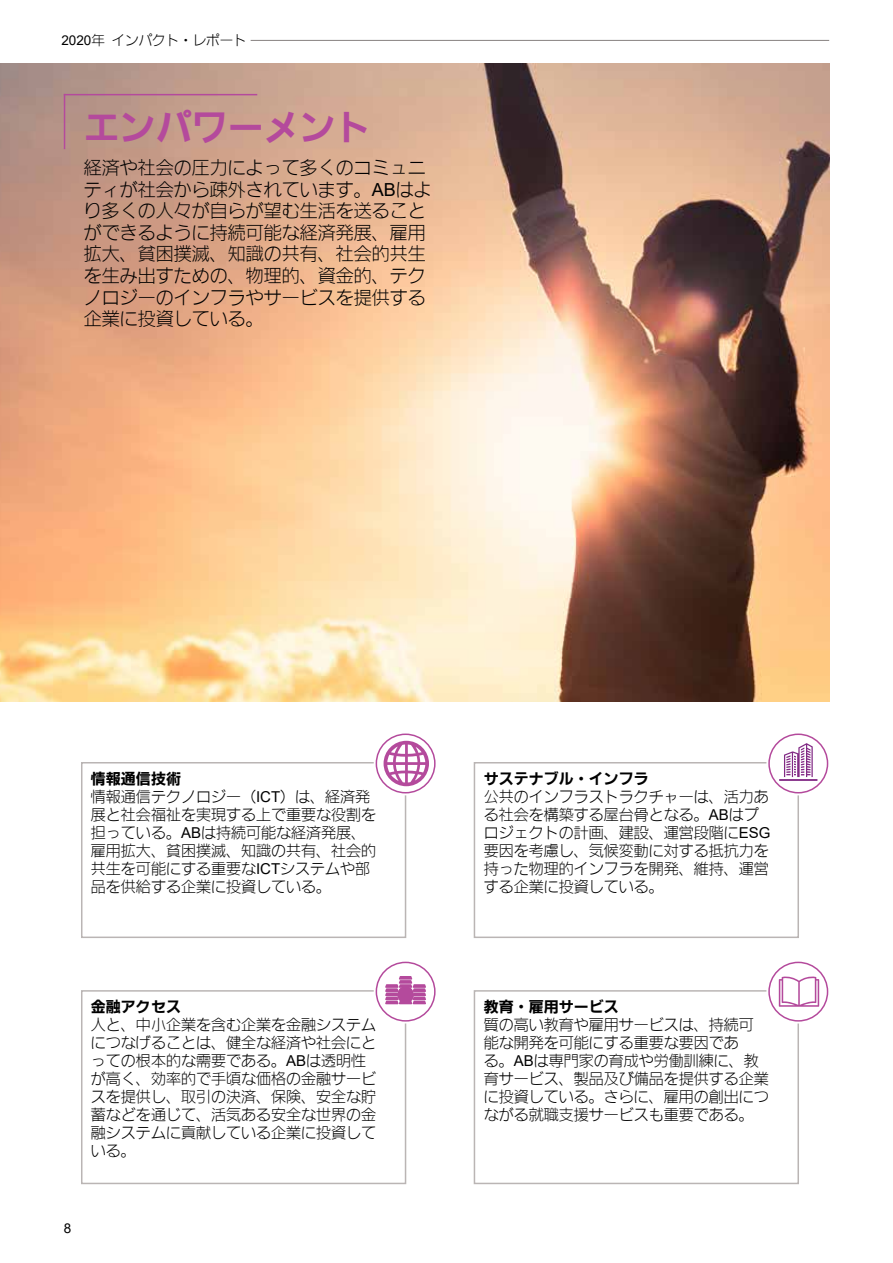
<style>
.page{position:relative;width:893px;height:1263px;background:#fff}
.page>*{position:absolute;margin:0;border:0;box-sizing:border-box;transform-origin:0 0}
.t1{font:36px "PN Go IWA HW Bd";color:#b44a9c}
.t2{font:18px/21.6px "PN Go IWA HW Lt";color:#000}
.t3{font:15px/18px "PN Go IWA HW Lt";color:#000}
.t4{font:15px "PN Go IWA HW Bd";color:#000}
.t5{font:13.5px "PN Go IWA HW Lt";color:#000}
.t6{font:13.5px "Arial";color:#000}
.s1{font-family:"Arial"}
</style>
<div class="page">
<hr style="left:251px;top:40px;width:578px;height:1px;background:#878180">
<img style="left:0;top:64px;width:829px;height:638px">
<hr style="left:64px;top:94px;width:1px;height:55px;background:#b44a9c">
<hr style="left:64px;top:94px;width:193px;height:1px;background:#b44a9c">
<div style="left:81px;top:990px;width:325px;height:194px;border:2px solid #bab5b4"></div>
<div style="left:474px;top:762px;width:325px;height:176px;border:2px solid #bab5b4"></div>
<div style="left:474px;top:990px;width:325px;height:194px;border:2px solid #bab5b4"></div>
<div style="left:81px;top:762px;width:325px;height:176px;border:2px solid #bab5b4"></div>
<svg style="left:374px;top:960px;width:63px;height:63px"></svg>
<div style="left:374px;top:960px;width:63px;height:63px;border:2px solid #fff;border-radius:50%"></div>
<div style="left:376px;top:962px;width:59px;height:59px;background:#fff;border-radius:50%"></div>
<div style="left:376px;top:962px;width:60px;height:59px;border:2px solid #b44a9c;border-radius:50%"></div>
<svg style="left:767px;top:732px;width:62px;height:63px"></svg>
<div style="left:766px;top:732px;width:64px;height:63px;border:2px solid #fff;border-radius:50%"></div>
<div style="left:769px;top:734px;width:58px;height:59px;background:#fff;border-radius:50%"></div>
<div style="left:768px;top:733px;width:60px;height:60px;border:2px solid #b44a9c;border-radius:50%"></div>
<svg style="left:767px;top:960px;width:62px;height:63px"></svg>
<div style="left:766px;top:960px;width:64px;height:63px;border:2px solid #fff;border-radius:50%"></div>
<div style="left:769px;top:962px;width:58px;height:59px;background:#fff;border-radius:50%"></div>
<div style="left:768px;top:962px;width:60px;height:59px;border:2px solid #b44a9c;border-radius:50%"></div>
<svg style="left:374px;top:732px;width:63px;height:63px"></svg>
<div style="left:374px;top:732px;width:63px;height:63px;border:2px solid #fff;border-radius:50%"></div>
<svg style="left:376px;top:734px;width:59px;height:59px"></svg>
<div style="left:376px;top:733px;width:60px;height:60px;border:2px solid #b44a9c;border-radius:50%"></div>
<svg style="left:384px;top:741px;width:45px;height:45px"></svg>
<svg style="left:385px;top:976px;width:41px;height:28px"></svg>
<svg style="left:779px;top:743px;width:38px;height:38px"></svg>
<svg style="left:779px;top:976px;width:40px;height:31px"></svg>
<p class="t5" style="left:61px;top:34px;width:187px"><span class="s1">2020</span>年 インパクト・レポート</p>
<h1 class="t1" style="left:84px;top:108px;width:289px">エンパワーメント</h1>
<p class="t2" style="left:84px;top:157px;width:350px">経済や社会の圧力によって多くのコミュニティが社会から疎外されています。<span class="s1">AB</span>はより多くの人々が自らが望む生活を送ることができるように持続可能な経済発展、雇用拡大、貧困撲滅、知識の共有、社会的共生を生み出すための、物理的、資金的、テクノロジーのインフラやサービスを提供する企業に投資している。</p>
<p class="t4" style="left:91px;top:771px;width:91px">情報通信技術</p>
<p class="t3" style="left:91px;top:788px;width:286px">情報通信テクノロジー（<span class="s1">ICT</span>）は、経済発展と社会福祉を実現する上で重要な役割を担っている。<span class="s1">AB</span>は持続可能な経済発展、雇用拡大、貧困撲滅、知識の共有、社会的共生を可能にする重要な<span class="s1">ICT</span>システムや部品を供給する企業に投資している。</p>
<p class="t4" style="left:91px;top:999px;width:91px">金融アクセス</p>
<p class="t3" style="left:91px;top:1016px;width:286px">人と、中小企業を含む企業を金融システムにつなげることは、健全な経済や社会にとっての根本的な需要である。<span class="s1">AB</span>は透明性が高く、効率的で手頃な価格の金融サービスを提供し、取引の決済、保険、安全な貯蓄などを通じて、活気ある安全な世界の金融システムに貢献している企業に投資している。</p>
<p class="t6" style="left:64px;top:1219px;width:9px">8</p>
<p class="t4" style="left:484px;top:771px;width:166px">サステナブル・インフラ</p>
<p class="t3" style="left:484px;top:788px;width:288px">公共のインフラストラクチャーは、活力ある社会を構築する屋台骨となる。<span class="s1">AB</span>はプロジェクトの計画、建設、運営段階に<span class="s1">ESG</span>要因を考慮し、気候変動に対する抵抗力を持った物理的インフラを開発、維持、運営する企業に投資している。</p>
<p class="t4" style="left:484px;top:999px;width:136px">教育・雇用サービス</p>
<p class="t3" style="left:484px;top:1016px;width:286px">質の高い教育や雇用サービスは、持続可能な開発を可能にする重要な要因であ<br>る。<span class="s1">AB</span>は専門家の育成や労働訓練に、教育サービス、製品及び備品を提供する企業に投資している。さらに、雇用の創出につながる就職支援サービスも重要である。</p>
</div>
